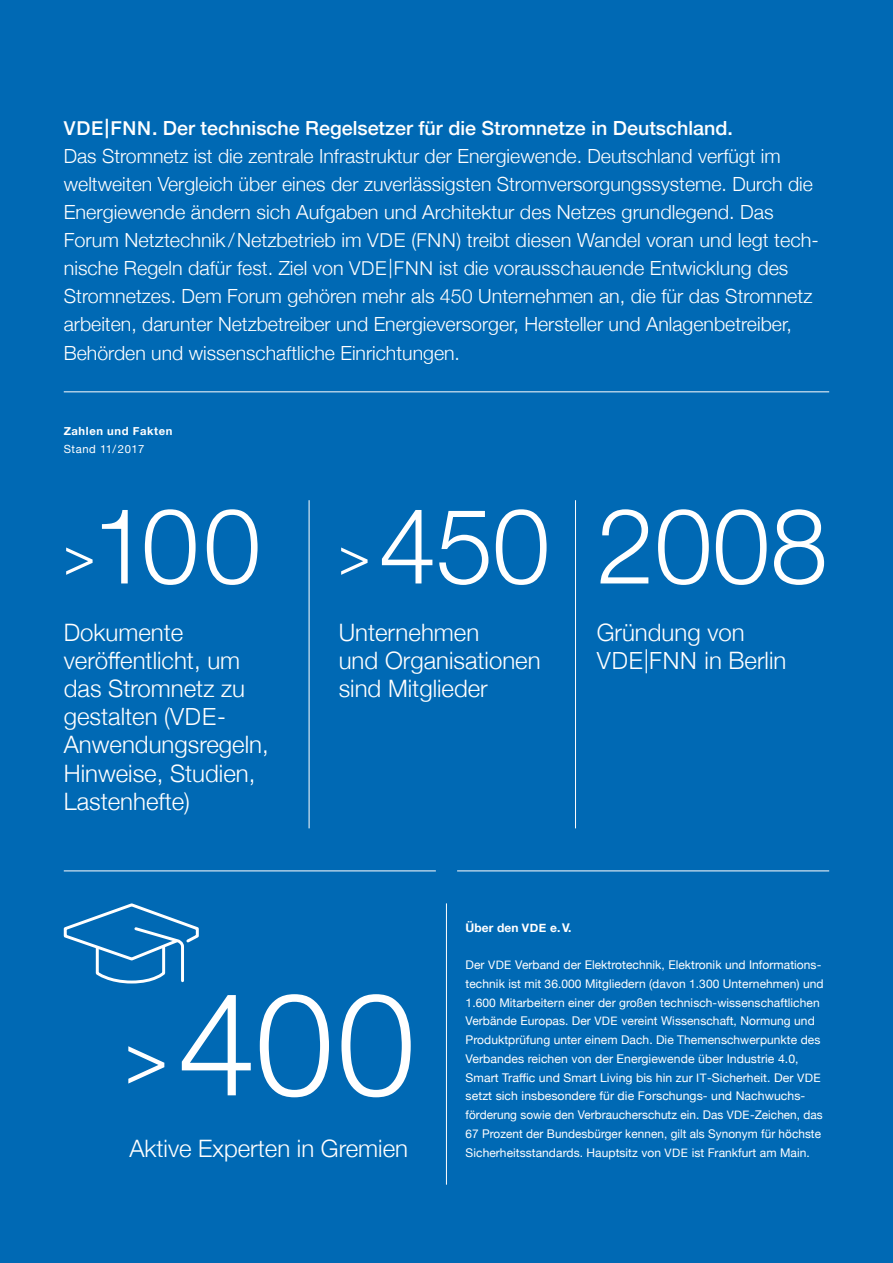
<style>
.page{position:relative;width:893px;height:1263px;background:#0069b4}
.page>*{position:absolute;margin:0;border:0;box-sizing:border-box;transform-origin:0 0}
.t1{font:300 143.25px "Helvetica Neue";color:#fff}
.t2{font:300 105px "Helvetica Neue";color:#fff}
.t3{font:300 24px/28.2px "Helvetica Neue";color:#fff}
.t4{font:300 19.5px/28px "Helvetica Neue";color:#fff}
.t5{font:12px/18.8px "Helvetica Neue";letter-spacing:.005em;color:#fff}
.t6{font:700 12px "Helvetica Neue";letter-spacing:.005em;color:#fff}
.t7{font:700 11.25px "Helvetica Neue";letter-spacing:.05em;color:#fff}
.t8{font:11.25px "Helvetica Neue";letter-spacing:.05em;color:#fff}
.s1{font-weight:500;font-size:19.2px}
.s2{font-weight:500}
.s3{font-size:19.2px}
.s4{font-weight:400;font-size:52.5px}
.s5{font-size:23.7px}
.s6{font-size:11.7px}
.s7{font-weight:400;font-size:71.55px}
</style>
<div class="page">
<hr style="left:446px;top:903px;width:1px;height:282px;background:#fff">
<hr style="left:64px;top:870px;width:372px;height:1px;background:#fff">
<hr style="left:457px;top:870px;width:372px;height:1px;background:#fff">
<hr style="left:64px;top:391px;width:765px;height:1px;background:#fff">
<svg style="left:63px;top:903px;width:136px;height:81px"></svg>
<hr style="left:309px;top:500px;width:1px;height:328px;background:#fff">
<hr style="left:575px;top:500px;width:1px;height:328px;background:#fff">
<p class="t4" style="left:64px;top:112px;width:756px"><span class="s1">VDE</span><span class="s2">|</span><span class="s1">FNN</span><span class="s2">. Der technische Regelsetzer für die Stromnetze in Deutschland.<br></span>Das Stromnetz ist die zentrale Infrastruktur der Energiewende. Deutschland verfügt im weltweiten Vergleich über eines der zuverlässigsten Stromversorgungssysteme. Durch die Energiewende ändern sich Aufgaben und Architektur des Netzes grundlegend. Das Forum Netztechnik/Netzbetrieb im <span class="s3">VDE</span> (<span class="s3">FNN</span>) treibt diesen Wandel voran und legt tech&shy;nische Regeln dafür fest. Ziel von <span class="s3">VDE</span>|<span class="s3">FNN</span> ist die vorausschauende Entwicklung des Stromnetzes. Dem Forum gehören mehr als 450 Unternehmen an, die für das Stromnetz arbeiten, darunter Netzbetreiber und Energieversorger, Hersteller und Anlagenbetreiber, Behörden und wissenschaftliche Einrichtungen.</p>
<p class="t7" style="left:64px;top:422px;width:110px">Zahlen und Fakten</p>
<p class="t8" style="left:64px;top:441px;width:82px">Stand 11/ 2017</p>
<h2 class="t2" style="left:64px;top:461px;width:199px"><span class="s4">&gt;</span>100</h2>
<p class="t3" style="left:64px;top:617px;width:206px">Dokumente veröffent-licht, um das Stromnetz zu gestalten (<span class="s5">VDE</span>-<br>Anwendungsregeln,<br>Hinweise, Studien,<br>Lastenhefte)</p>
<h2 class="t2" style="left:339px;top:461px;width:491px"><span class="s4">&gt;</span> 450 2008</h2>
<p class="t3" style="left:339px;top:617px;width:203px">Unternehmen<br>und Organisationen sind Mitglieder</p>
<p class="t3" style="left:597px;top:617px;width:191px">Gründung von<br><span class="s5">VDE</span>|<span class="s5">FNN</span> in Berlin</p>
<p class="t6" style="left:466px;top:918px;width:107px">Über den <span class="s6">VDE</span> e.V.</p>
<p class="t5" style="left:466px;top:956px;width:359px">Der <span class="s6">VDE</span> Verband der Elektrotechnik, Elektronik und Informations&shy;technik ist mit 36.000 Mitgliedern (davon 1.300 Unternehmen) und 1.600 Mitarbeitern einer der großen technisch-wissenschaftlichen Verbände Europas. Der <span class="s6">VDE</span> vereint Wissenschaft, Normung und Produktprüfung unter einem Dach. Die Themenschwerpunkte des Verbandes reichen von der Energiewende über Industrie 4.0, Smart Traffic und Smart Living bis hin zur <span class="s6">IT</span>-Sicherheit. Der <span class="s6">VDE </span>setzt sich insbesondere für die Forschungs- und Nachwuchs&shy;förderung sowie den Verbraucherschutz ein. Das <span class="s6">VDE</span>-Zeichen, das 67 Prozent der Bundesbürger kennen, gilt als Synonym für höchste</p>
<h1 class="t1" style="left:125px;top:929px;width:292px"><span class="s7">&gt;</span>400</h1>
<p class="t3" style="left:129px;top:1132px;width:280px">Aktive Experten in Gremien</p>
<p class="t5" style="left:466px;top:1143px;width:346px">Sicherheitsstandards. Hauptsitz von <span class="s6">VDE</span> ist Frankfurt am Main.</p>
</div>
